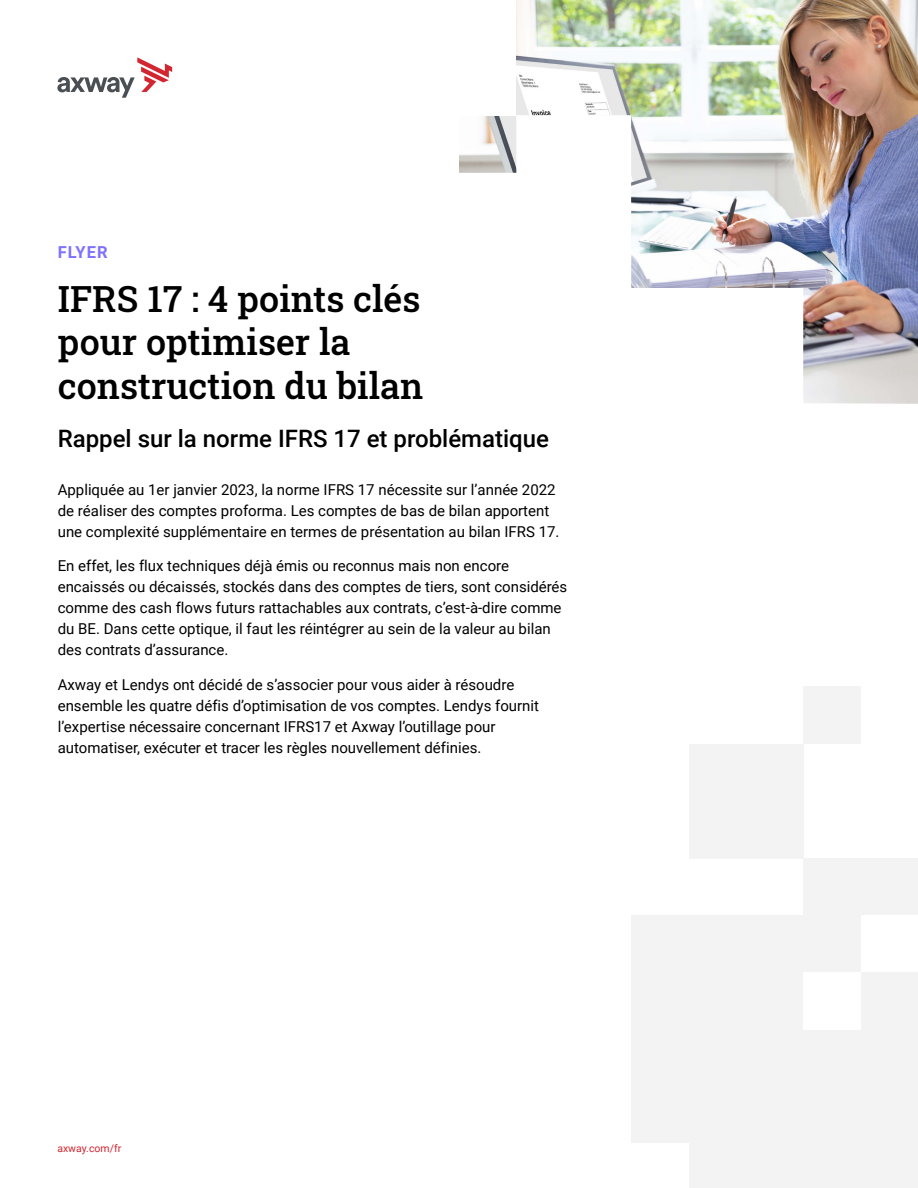
<style>
.page{position:relative;width:918px;height:1188px;background:#fff}
.page>*{position:absolute;margin:0;border:0;box-sizing:border-box;transform-origin:0 0}
.Page_Head{font:500 36px/43.5px "Roboto Slab";color:#000}
.Body_Text{font:500 24px "Roboto";color:#000}
.ASSET_Name{font:700 16.5px "Roboto";letter-spacing:.06em;color:#7e71ff}
.Body_Text-2{font:15px/21px "Roboto";color:#000}
.t1{font:10.5px "Roboto";color:#d22630}
.s1{font-style:inherit}
</style>
<div class="page">
<img style="left:516px;top:0;width:402px;height:288px">
<img style="left:803px;top:288px;width:115px;height:116px">
<svg style="left:459px;top:115px;width:172px;height:173px"></svg>
<svg style="left:57px;top:57px;width:115px;height:41px"></svg>
<div style="left:632px;top:915px;width:286px;height:273px;background:#f3f3f3"></div>
<div style="left:804px;top:859px;width:114px;height:113px;background:#f3f3f3"></div>
<div style="left:689px;top:744px;width:115px;height:115px;background:#f3f3f3"></div>
<div style="left:804px;top:686px;width:57px;height:58px;background:#f3f3f3"></div>
<div style="left:804px;top:972px;width:57px;height:57px;background:#fff"></div>
<div style="left:630px;top:1143px;width:59px;height:45px;background:#fff"></div>
<div style="left:861px;top:915px;width:57px;height:57px;background:#fff"></div>
<p class="ASSET_Name" style="left:58px;top:241px;width:51px">FLYER</p>
<p class="Page_Head" style="left:58px;top:276px;width:367px">IFRS 17 : 4 points clés pour optimiser la construction du bilan</p>
<p class="Body_Text" style="left:58px;top:421px;width:493px">Rappel sur la norme IFRS 17 et problématique</p>
<p class="Body_Text-2" style="left:58px;top:478px;width:503px">Appliquée au 1er janvier 2023, la norme IFRS 17 nécessite sur l’année 2022 de réaliser des comptes proforma. Les comptes de bas de bilan apporte<span class="s1">nt </span>une complexité supplémentaire en termes de présentation au bilan IFRS 17.</p>
<p class="Body_Text-2" style="left:58px;top:555px;width:511px">En effet, les flux techniques déjà émis ou reconnus mais non encore encaissés ou décaissés, stockés dans des comptes de tiers, sont considérés comme des cash flows futurs rattachables aux contrats, c’est-à-dire comme du BE. Dans cette optique, il faut les réintégrer au sein de la valeur au bilan des contrats d’assurance.</p>
<p class="Body_Text-2" style="left:58px;top:673px;width:483px">Axway et Lendys ont décidé de s’associer pour vous aider à résoudre ensemble les quatre défis d’optimisation de vos comptes. Lendys fournit l’expertise nécessaire concernant IFRS17 et Axway l’outillage pour automatiser, exécuter et tracer les règles nouvellement définies.</p>
<p class="t1" style="left:57px;top:1141px;width:65px">axway.com/fr</p>
</div>
